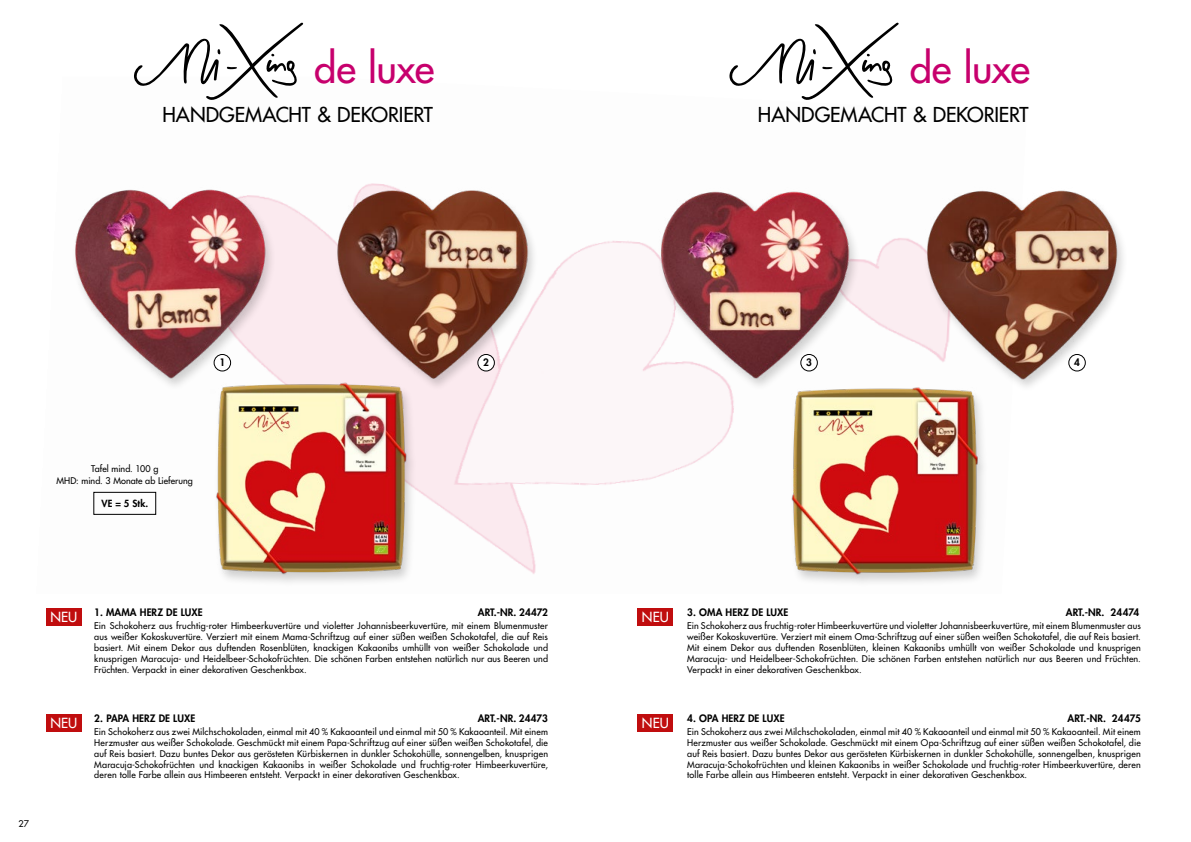
<style>
.page{position:relative;width:1191px;height:842px;background:#fff}
.page>*{position:absolute;margin:0;border:0;box-sizing:border-box;transform-origin:0 0}
.t1{font:500 40px "Futura Std";letter-spacing:-.02em;color:#c7006d}
.t2{font:500 20px "Futura Std";letter-spacing:-.005em;color:#000}
.t3{font:500 13.6px "Futura Std";letter-spacing:.005em;color:#fff}
.t4{font:800 10px "Futura Std";letter-spacing:.01em;color:#000}
.t5{font:800 9.6px "Futura Std";color:#000}
.t6{font:500 9px/10.8px "Futura Std";letter-spacing:.02em;color:#000;text-align:justify}
</style>
<div class="page">
<img style="left:93px;top:201px;width:814px;height:373px">
<img style="left:191px;top:359px;width:239px;height:224px">
<div style="left:71px;top:189px;width:206px;height:203px;background:#000;opacity:.18"></div>
<img style="left:71px;top:189px;width:209px;height:198px">
<div style="left:334px;top:189px;width:204px;height:202px;background:#000;opacity:.18"></div>
<img style="left:312px;top:183px;width:230px;height:202px">
<div style="left:214px;top:354px;width:17px;height:17px;background:#fff;border-radius:50%"></div>
<div style="left:214px;top:354px;width:17px;height:17px;border:1px solid #000;border-radius:50%"></div>
<div style="left:478px;top:354px;width:16px;height:17px;background:#fff;border-radius:50%"></div>
<div style="left:477px;top:354px;width:17px;height:17px;border:1px solid #000;border-radius:50%"></div>
<div style="left:46px;top:608px;width:35px;height:18px;background:#c00d0e"></div>
<img style="left:767px;top:363px;width:217px;height:220px">
<div style="left:657px;top:191px;width:203px;height:201px;background:#000;opacity:.18"></div>
<img style="left:641px;top:191px;width:234px;height:196px">
<div style="left:923px;top:190px;width:205px;height:202px;background:#000;opacity:.18"></div>
<img style="left:907px;top:190px;width:221px;height:197px">
<div style="left:638px;top:608px;width:35px;height:18px;background:#c00d0e"></div>
<div style="left:801px;top:354px;width:16px;height:17px;background:#fff;border-radius:50%"></div>
<div style="left:800px;top:354px;width:17px;height:17px;border:1px solid #000;border-radius:50%"></div>
<div style="left:46px;top:714px;width:35px;height:17px;background:#c00d0e"></div>
<div style="left:638px;top:714px;width:35px;height:17px;background:#c00d0e"></div>
<div style="left:1068px;top:354px;width:17px;height:17px;background:#fff;border-radius:50%"></div>
<div style="left:1068px;top:354px;width:17px;height:17px;border:1px solid #000;border-radius:50%"></div>
<svg style="left:729px;top:22px;width:170px;height:78px"></svg>
<svg style="left:134px;top:22px;width:170px;height:78px"></svg>
<div style="left:93px;top:492px;width:63px;height:23px;border:1px solid #000"></div>
<h1 class="t1" style="left:314px;top:44px;width:122px">de luxe</h1>
<h2 class="t2" style="left:162px;top:102px;width:272px">HANDGEMACHT &amp; DEKORIERT</h2>
<h1 class="t1" style="left:909px;top:44px;width:122px">de luxe</h1>
<h2 class="t2" style="left:758px;top:102px;width:272px">HANDGEMACHT &amp; DEKORIERT</h2>
<p class="t4" style="left:219px;top:356px;width:7px">1</p>
<p class="t4" style="left:483px;top:356px;width:7px">2</p>
<p class="t6" style="left:57px;top:463px;width:138px;line-height:11.2px;text-align:center">Tafel mind. 100 g<br>MHD: mind. 3 Monate ab Lieferung</p>
<p class="t5" style="left:101px;top:497px;width:48px">VE = 5 Stk.</p>
<p class="t4" style="left:806px;top:356px;width:7px">3</p>
<p class="t4" style="left:1074px;top:356px;width:7px">4</p>
<p class="t6" style="left:19px;top:818px;width:12px">27</p>
<h3 class="t3" style="left:50px;top:608px;width:28px">NEU</h3>
<p class="t4" style="left:687px;top:606px;width:103px">3. OMA HERZ DE LUXE</p>
<p class="t4" style="left:1065px;top:606px;width:75px">ART.-NR. 24474</p>
<p class="t6" style="left:687px;top:621px;width:455px">Ein Schokoherz aus fruchtig-roter Himbeerkuvertüre und violetter Johannisbeerkuvertüre, mit einem Blumenmuster aus weißer Kokoskuvertüre. Verziert mit einem Oma-Schriftzug auf einer süßen weißen Schokotafel, die auf Reis basiert.<br>Mit einem Dekor aus duftenden Rosenblüten, kleinen Kakaonibs umhüllt von weißer Schokolade und knusprigen Maracuja- und Heidelbeer-Schokofrüchten. Die schönen Farben entstehen natürlich nur aus Beeren und Früchten.<br>Verpackt in einer dekorativen Geschenkbox.</p>
<p class="t4" style="left:687px;top:712px;width:99px">4. OPA HERZ DE LUXE</p>
<p class="t4" style="left:1067px;top:712px;width:75px">ART.-NR. 24475</p>
<p class="t6" style="left:687px;top:726px;width:455px">Ein Schokoherz aus zwei Milchschokoladen, einmal mit 40 % Kakaoanteil und einmal mit 50 % Kakaoanteil. Mit einem Herzmuster aus weißer Schokolade. Geschmückt mit einem Opa-Schriftzug auf einer süßen weißen Schokotafel, die auf Reis basiert. Dazu buntes Dekor aus gerösteten Kürbiskernen in dunkler Schokohülle, sonnengelben, knusprigen Maracuja-Schokofrüchten und kleinen Kakaonibs in weißer Schokolade und fruchtig-roter Himbeerkuvertüre, deren tolle Farbe allein aus Himbeeren entsteht. Verpackt in einer dekorativen Geschenkbox.</p>
<p class="t4" style="left:94px;top:606px;width:110px">1. MAMA HERZ DE LUXE</p>
<p class="t4" style="left:478px;top:606px;width:72px">ART.-NR. 24472</p>
<p class="t6" style="left:94px;top:621px;width:455px">Ein Schokoherz aus fruchtig-roter Himbeerkuvertüre und violetter Johannisbeerkuvertüre, mit einem Blumenmuster aus weißer Kokoskuvertüre. Verziert mit einem Mama-Schriftzug auf einer süßen weißen Schokotafel, die auf Reis basiert. Mit einem Dekor aus duftenden Rosenblüten, knackigen Kakaonibs umhüllt von weißer Schokolade und knusprigen Maracuja- und Heidelbeer-Schokofrüchten. Die schönen Farben entstehen natürlich nur aus Beeren und Früchten. Verpackt in einer dekorativen Geschenkbox.</p>
<p class="t4" style="left:94px;top:712px;width:102px">2. PAPA HERZ DE LUXE</p>
<p class="t4" style="left:478px;top:712px;width:72px">ART.-NR. 24473</p>
<p class="t6" style="left:94px;top:726px;width:455px">Ein Schokoherz aus zwei Milchschokoladen, einmal mit 40 % Kakaoanteil und einmal mit 50 % Kakaoanteil. Mit einem Herzmuster aus weißer Schokolade. Geschmückt mit einem Papa-Schriftzug auf einer süßen weißen Schokotafel, die auf Reis basiert. Dazu buntes Dekor aus gerösteten Kürbiskernen in dunkler Schokohülle, sonnengelben, knusprigen Maracuja-Schokofrüchten und knackigen Kakaonibs in weißer Schokolade und fruchtig-roter Himbeerkuvertüre, deren tolle Farbe allein aus Himbeeren entsteht. Verpackt in einer dekorativen Geschenkbox.</p>
<h3 class="t3" style="left:642px;top:608px;width:28px">NEU</h3>
<h3 class="t3" style="left:50px;top:714px;width:28px">NEU</h3>
<h3 class="t3" style="left:642px;top:714px;width:28px">NEU</h3>
</div>
